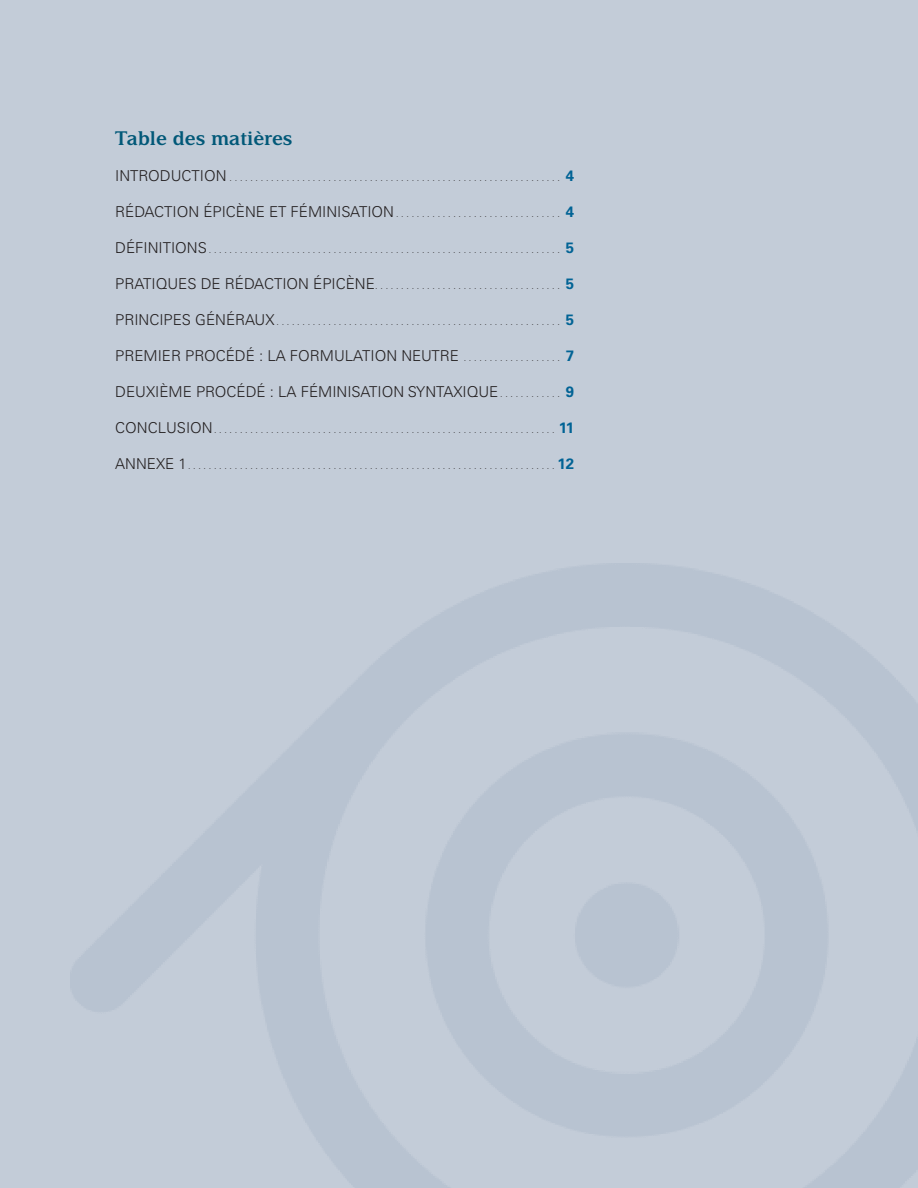
<style>
.page{position:relative;width:918px;height:1188px;background:#fff}
.page>*{position:absolute;margin:0;border:0;box-sizing:border-box;transform-origin:0 0}
.t1{font:600 19.5px "Delima MT Std";color:#015878}
.t2{font:300 15px "Univers LT Pro 45";color:#231f20}
.t3{font:300 9px "Univers LT Pro 45";color:#231f20}
.s1{font-size:15px}
.s2{font-family:"Univers LT Pro 65";font-weight:700;font-size:15px;color:#016395}
.s3{font-size:9px}
.s4{font-family:"Univers LT Pro 65";font-weight:700;color:#016395}
</style>
<div class="page">
<div style="left:1px;top:0;width:917px;height:1187px;background:#c3ccd8"></div>
<h1 class="t1" style="left:115px;top:127px;width:178px">Table des matières</h1>
<p class="t3" style="left:115px;top:172px;width:460px"><span class="s1">INTRODUCTION</span>................................................................ <span class="s2">4</span></p>
<p class="t3" style="left:115px;top:208px;width:460px"><span class="s1">RÉDACTION ÉPICÈNE ET FÉMINISATION</span>................................ <span class="s2">4</span></p>
<p class="t3" style="left:115px;top:244px;width:460px"><span class="s1">DÉFINITIONS</span>.................................................................... <span class="s2">5</span></p>
<p class="t3" style="left:115px;top:280px;width:460px"><span class="s1">PRATIQUES DE RÉDACTION ÉPICÈNE</span>.................................... <span class="s2">5</span></p>
<p class="t3" style="left:115px;top:316px;width:460px"><span class="s1">PRINCIPES GÉNÉRAUX</span>....................................................... <span class="s2">5</span></p>
<h2 class="t2" style="left:115px;top:347px;width:460px">PREMIER PROCÉDÉ : LA FORMULATION NEUTRE <span class="s3">. . . . . . . . . . . . . . . . . . .</span> <span class="s4">7</span></h2>
<h2 class="t2" style="left:115px;top:383px;width:460px">DEUXIÈME PROCÉDÉ : LA FÉMINISATION SYNTAXIQUE <span class="s3">. . . . . . . . . . . .</span> <span class="s4">9</span></h2>
<p class="t3" style="left:115px;top:424px;width:460px"><span class="s1">CONCLUSION</span>.................................................................. <span class="s2">11</span></p>
<p class="t3" style="left:115px;top:460px;width:461px"><span class="s1">ANNEXE 1</span>.......................................................................<span class="s2">12</span></p>
</div>
